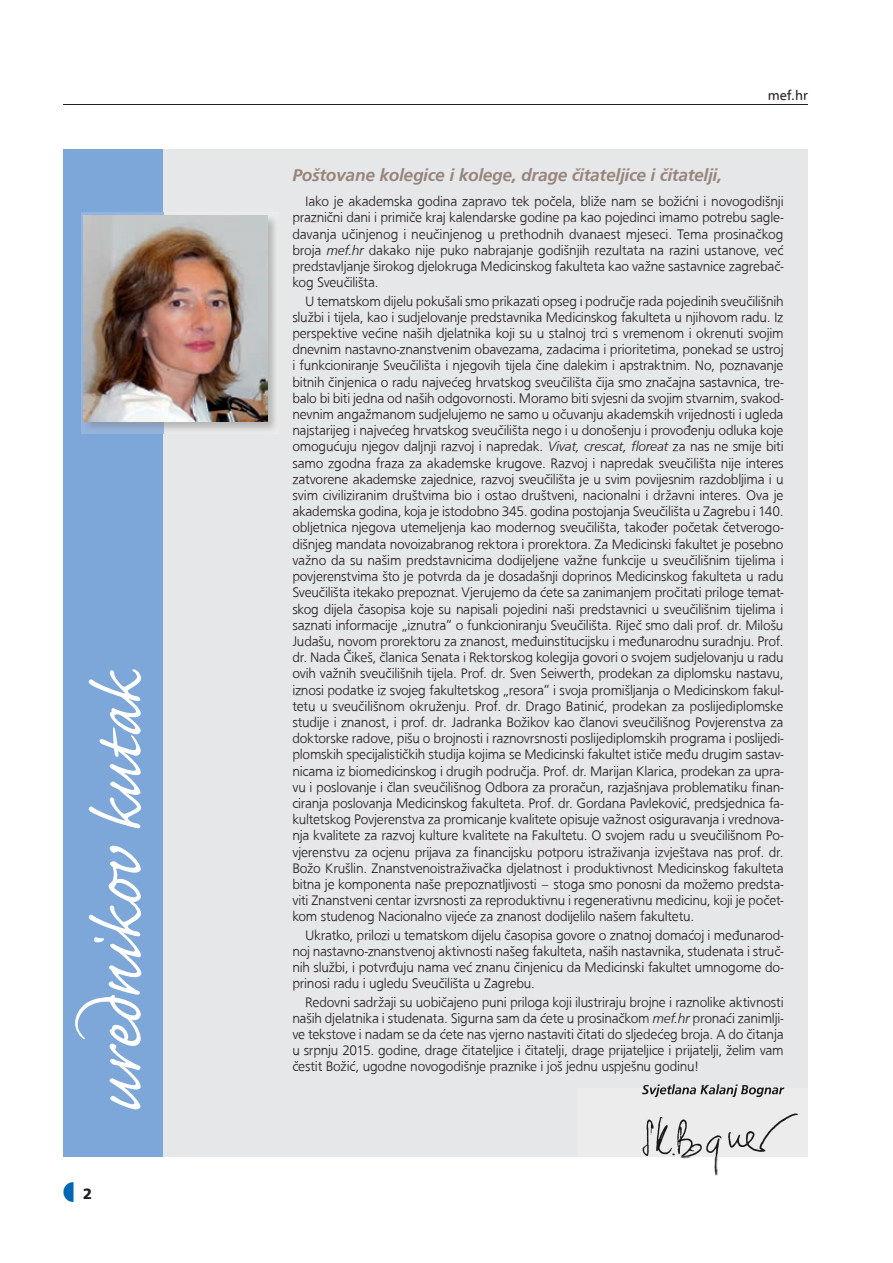
<style>
.page{position:relative;width:893px;height:1263px;background:#fff}
.page>*{position:absolute;margin:0;border:0;box-sizing:border-box;transform-origin:0 0}
.t1{font:85.5px "Caflisch Script Pro";color:#fff}
.t2{font:500 18px "Frugal Sans Bold Italic DTC";letter-spacing:-.015em;color:#97857c}
.t3{font:900 15px "A Frutiger";color:#231f20}
.t4{font:500 14.25px/16.2px "Frugal Sans Light DTC";letter-spacing:-.015em;color:#231f20;text-align:justify}
.t5{font:13.5px "A Frutiger";color:#231f20}
.s1{font-family:"Frugal Sans Light Italic DTC"}
</style>
<div class="page">
<hr style="left:64px;top:104px;width:744px;height:1px;background:#231f20">
<div style="left:64px;top:149px;width:744px;height:1008px;background:#e6e7e9"></div>
<div style="left:64px;top:149px;width:99px;height:1008px;background:#7ca7d8"></div>
<img style="left:642px;top:1088px;width:156px;height:69px">
<img style="left:642px;top:1088px;width:142px;height:9px">
<img style="left:81px;top:213px;width:194px;height:221px">
<img style="left:84px;top:215px;width:183px;height:207px">
<h1 class="t1" style="left:75px;top:1114px;width:446px;rotate:-90deg">urednikov kutak</h1>
<p class="t3" style="left:83px;top:1184px;width:11px">2</p>
<p class="t5" style="left:768px;top:87px;width:42px">mef.hr</p>
<p class="t2" style="left:292px;top:165px;width:431px">Poštovane kolegice i kolege, drage čitateljice i čitatelji,</p>
<p class="t4" style="left:292px;top:193px;width:493px;text-indent:13px">Iako je akademska godina zapravo tek počela, bliže nam se božićni i novogodišnji praznični dani i primiče kraj kalendarske godine pa kao pojedinci imamo potrebu sagle&shy;davanja učinjenog i neučinjenog u prethodnih dvanaest mjeseci. Tema prosinačkog broja <span class="s1">mef.hr</span> dakako nije puko nabrajanje godišnjih rezultata na razini ustanove, već predstavljanje širokog djelokruga Medicinskog fakulteta kao važne sastavnice zagrebač&shy;kog Sveučilišta.</p>
<p class="t4" style="left:292px;top:293px;width:493px;text-indent:13px">U tematskom dijelu pokušali smo prikazati opseg i područje rada pojedinih sveučilišnih službi i tijela, kao i sudjelovanje predstavnika Medicinskog fakulteta u njihovom radu. Iz perspektive većine naših djelatnika koji su u stalnoj trci s vremenom i okrenuti svojim dnevnim nastavno-znanstvenim obavezama, zadacima i prioritetima, ponekad se ustroj i funkcioniranje Sveučilišta i njegovih tijela čine dalekim i apstraktnim. No, poznavanje bitnih činjenica o radu najvećeg hrvatskog sveučilišta čija smo značajna sastavnica, tre&shy;balo bi biti jedna od naših odgovornosti. Moramo biti svjesni da svojim stvarnim, svakod&shy;nevnim angažmanom sudjelujemo ne samo u očuvanju akademskih vrijednosti i ugleda najstarijeg i najvećeg hrvatskog sveučilišta nego i u donošenju i provođenju odluka koje omogućuju njegov daljnji razvoj i napredak. <span class="s1">Vivat, crescat, floreat</span> za nas ne smije biti samo zgodna fraza za akademske krugove. Razvoj i napredak sveučilišta nije interes zatvorene akademske zajednice, razvoj sveučilišta je u svim povijesnim razdobljima i u svim civiliziranim društvima bio i ostao društveni, nacionalni i državni interes. Ova je akademska godina, koja je istodobno 345. godina postojanja Sveučilišta u Zagrebu i 140. obljetnica njegova utemeljenja kao modernog sveučilišta, također početak četverogo&shy;dišnjeg mandata novoizabranog rektora i prorektora. Za Medicinski fakultet je posebno važno da su našim predstavnicima dodijeljene važne funkcije u sveučilišnim tijelima i povjerenstvima što je potvrda da je dosadašnji doprinos Medicinskog fakulteta u radu Sveučilišta itekako prepoznat. Vjerujemo da ćete sa zanimanjem pročitati priloge temat&shy;skog dijela časopisa koje su napisali pojedini naši predstavnici u sveučilišnim tijelima i saznati informacije „iznutra“ o funkcioniranju Sveučilišta. Riječ smo dali prof. dr. Milošu Judašu, novom prorektoru za znanost, međuinstitucijsku i međunarodnu suradnju. Prof. dr. Nada Čikeš, članica Senata i Rektorskog kolegija govori o svojem sudjelovanju u radu ovih važnih sveučilišnih tijela. Prof. dr. Sven Seiwerth, prodekan za diplomsku nastavu, iznosi podatke iz svojeg fakultetskog „resora“ i svoja promišljanja o Medicinskom fakul&shy;tetu u sveučilišnom okruženju. Prof. dr. Drago Batinić, prodekan za poslijediplomske studije i znanost, i prof. dr. Jadranka Božikov kao članovi sveučilišnog Povjerenstva za doktorske radove, pišu o brojnosti i raznovrsnosti poslijediplomskih programa i poslijedi&shy;plomskih specijalističkih studija kojima se Medicinski fakultet ističe među drugim sastav&shy;nicama iz biomedicinskog i drugih područja. Prof. dr. Marijan Klarica, prodekan za upra&shy;vu i poslovanje i član sveučilišnog Odbora za proračun, razjašnjava problematiku finan&shy;ciranja poslovanja Medicinskog fakulteta. Prof. dr. Gordana Pavleković, predsjednica fa&shy;kultetskog Povjerenstva za promicanje kvalitete opisuje važnost osiguravanja i vrednova&shy;nja kvalitete za razvoj kulture kvalitete na Fakultetu. O svojem radu u sveučilišnom Po&shy;vjerenstvu za ocjenu prijava za financijsku potporu istraživanja izvještava nas prof. dr.<br>Božo Krušlin. Znanstvenoistraživačka djelatnost i produktivnost Medicinskog fakulteta bitna je komponenta naše prepoznatljivosti – stoga smo ponosni da možemo predsta&shy;viti Znanstveni centar izvrsnosti za reproduktivnu i regenerativnu medicinu, koji je počet&shy;kom studenog Nacionalno vijeće za znanost dodijelilo našem fakultetu.</p>
<p class="t4" style="left:292px;top:927px;width:493px;text-indent:13px">Ukratko, prilozi u tematskom dijelu časopisa govore o znatnoj domaćoj i međunarod&shy;noj nastavno-znanstvenoj aktivnosti našeg fakulteta, naših nastavnika, studenata i struč&shy;nih službi, i potvrđuju nama već znanu činjenicu da Medicinski fakultet umnogome do&shy;prinosi radu i ugledu Sveučilišta u Zagrebu.</p>
<p class="t4" style="left:292px;top:994px;width:493px;text-indent:13px">Redovni sadržaji su uobičajeno puni priloga koji ilustriraju brojne i raznolike aktivnosti naših djelatnika i studenata. Sigurna sam da ćete u prosinačkom <span class="s1">mef.hr</span> pronaći zanimlji&shy;ve tekstove i nadam se da ćete nas vjerno nastaviti čitati do sljedećeg broja. A do čitanja u srpnju 2015. godine, drage čitateljice i čitatelji, drage prijateljice i prijatelji, želim vam čestit Božić, ugodne novogodišnje praznike i još jednu uspješnu godinu!</p>
</div>
